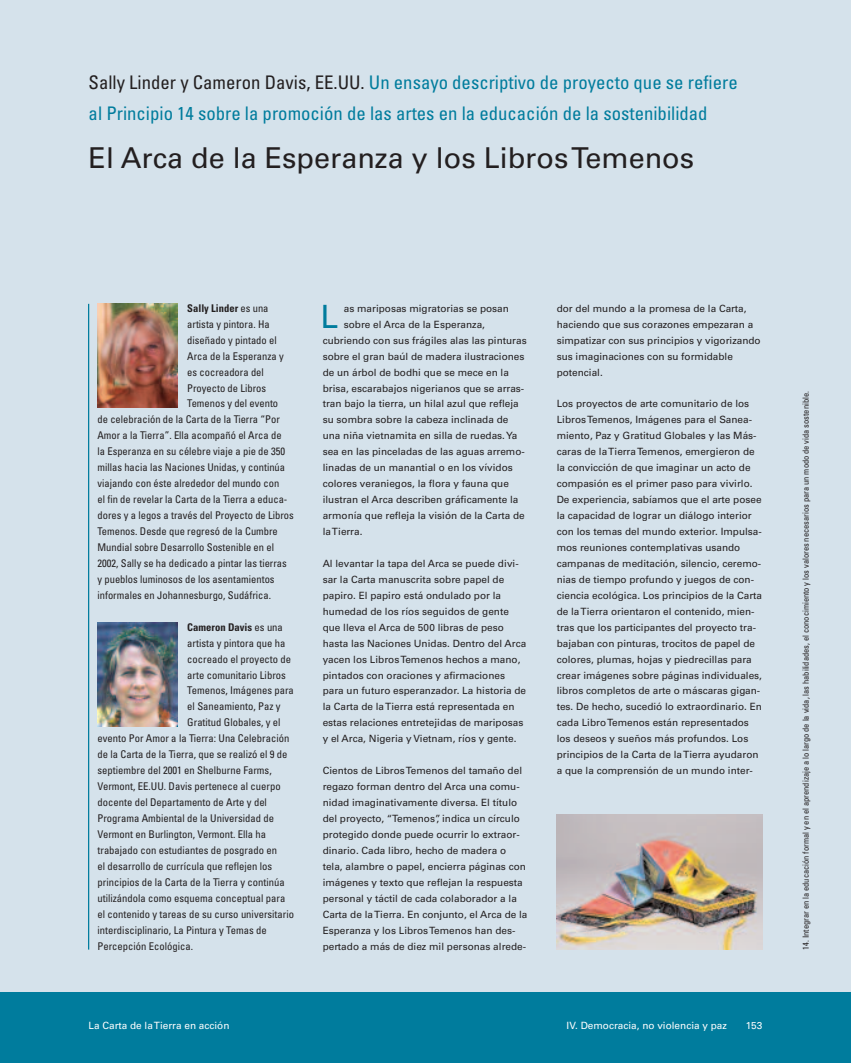
<style>
.page{position:relative;width:851px;height:1063px;background:#fff}
.page>*{position:absolute;margin:0;border:0;box-sizing:border-box;transform-origin:0 0}
.t1{font:32.12px "Univers";color:#007c9d}
.t2{font:28.75px "Univers";color:#231f20}
.t3{font:condensed 18.75px/31.9px "Univers";color:#007c9d}
.t4{font:condensed 10.62px "Univers";color:#231f20}
.t5{font:700 condensed 10.62px "Univers";color:#231f20}
.t6{font:10px/16px "Univers";color:#231f20}
.t7{font:10px "Univers";color:#fff}
.t8{font:condensed 8.5px "Univers";color:#231f20}
.s1{color:#231f20}
.s2{font-weight:400}
</style>
<div class="page">
<div style="left:0;top:0;width:850px;height:1063px;background:#d5e2eb"></div>
<div style="left:0;top:992px;width:850px;height:71px;background:#007c9d"></div>
<img style="left:97px;top:304px;width:80px;height:103px">
<img style="left:97px;top:623px;width:80px;height:103px">
<hr style="left:88px;top:304px;width:1px;height:646px;background:#007c9d">
<img style="left:556px;top:814px;width:206px;height:136px">
<h3 class="t3" style="left:89px;top:68px;width:650px"><span class="s1">Sally Linder y Cameron Davis, EE.UU.</span> Un ensayo descriptivo de proyecto que se refiere al Principio 14 sobre la promoción de las artes en la educación de la sostenibilidad</h3>
<h2 class="t2" style="left:89px;top:148px;width:607px">El Arca de la Esperanza y los Libros Temenos</h2>
<p class="t5" style="left:187px;top:304px;width:83px">Sally Linder <span class="s2">es una</span></p>
<p class="t4" style="left:187px;top:320px;width:84px">artista y pintora. Ha</p>
<p class="t4" style="left:187px;top:336px;width:91px">diseñado y pintado el</p>
<p class="t4" style="left:187px;top:352px;width:98px">Arca de la Esperanza y</p>
<p class="t4" style="left:187px;top:368px;width:78px">es cocreadora del</p>
<p class="t4" style="left:187px;top:384px;width:80px">Proyecto de Libros</p>
<p class="t4" style="left:187px;top:400px;width:92px">Temenos y del evento</p>
<p class="t4" style="left:97px;top:416px;width:184px">de celebración de la Carta de la Tierra “Por</p>
<p class="t4" style="left:97px;top:432px;width:185px">Amor a la Tierra”. Ella acompañó el Arca de</p>
<p class="t4" style="left:97px;top:448px;width:189px">la Esperanza en su célebre viaje a pie de 350</p>
<p class="t4" style="left:97px;top:464px;width:189px">millas hacia las Naciones Unidas, y continúa</p>
<p class="t4" style="left:97px;top:480px;width:183px">viajando con éste alrededor del mundo con</p>
<p class="t4" style="left:97px;top:495px;width:191px">el fin de revelar la Carta de la Tierra a educa-</p>
<p class="t4" style="left:97px;top:511px;width:198px">dores y a legos a través del Proyecto de Libros</p>
<p class="t4" style="left:97px;top:527px;width:182px">Temenos. Desde que regresó de la Cumbre</p>
<p class="t4" style="left:97px;top:543px;width:178px">Mundial sobre Desarrollo Sostenible en el</p>
<p class="t4" style="left:97px;top:559px;width:191px">2002, Sally se ha dedicado a pintar las tierras</p>
<p class="t4" style="left:97px;top:575px;width:179px">y pueblos luminosos de los asentamientos</p>
<p class="t4" style="left:97px;top:591px;width:175px">informales en Johannesburgo, Sudáfrica.</p>
<p class="t5" style="left:187px;top:623px;width:97px">Cameron Davis <span class="s2">es una</span></p>
<p class="t4" style="left:187px;top:639px;width:99px">artista y pintora que ha</p>
<p class="t4" style="left:187px;top:655px;width:105px">cocreado el proyecto de</p>
<p class="t4" style="left:187px;top:671px;width:100px">arte comunitario Libros</p>
<p class="t4" style="left:187px;top:687px;width:108px">Temenos, Imágenes para</p>
<p class="t4" style="left:187px;top:703px;width:95px">el Saneamiento, Paz y</p>
<p class="t4" style="left:187px;top:719px;width:95px">Gratitud Globales, y el</p>
<p class="t4" style="left:97px;top:735px;width:193px">evento Por Amor a la Tierra: Una Celebración</p>
<p class="t4" style="left:97px;top:751px;width:191px">de la Carta de la Tierra, que se realizó el 9 de</p>
<p class="t4" style="left:97px;top:767px;width:176px">septiembre del 2001 en Shelburne Farms,</p>
<p class="t4" style="left:97px;top:782px;width:185px">Vermont, EE.UU. Davis pertenece al cuerpo</p>
<p class="t4" style="left:97px;top:798px;width:171px">docente del Departamento de Arte y del</p>
<p class="t4" style="left:97px;top:814px;width:178px">Programa Ambiental de la Universidad de</p>
<p class="t4" style="left:97px;top:830px;width:170px">Vermont en Burlington, Vermont. Ella ha</p>
<p class="t4" style="left:97px;top:846px;width:181px">trabajado con estudiantes de posgrado en</p>
<p class="t4" style="left:97px;top:862px;width:176px">el desarrollo de currícula que reflejen los</p>
<p class="t4" style="left:97px;top:878px;width:189px">principios de la Carta de la Tierra y continúa</p>
<p class="t4" style="left:97px;top:894px;width:189px">utilizándola como esquema conceptual para</p>
<p class="t4" style="left:97px;top:910px;width:198px">el contenido y tareas de su curso universitario</p>
<p class="t4" style="left:97px;top:926px;width:171px">interdisciplinario, La Pintura y Temas de</p>
<p class="t4" style="left:97px;top:942px;width:97px">Percepción Ecológica.</p>
<h1 class="t1" style="left:320px;top:305px;width:19px">L</h1>
<p class="t6" style="left:344px;top:301px;width:167px">as mariposas migratorias se posan</p>
<p class="t6" style="left:344px;top:317px;width:143px">sobre el Arca de la Esperanza,</p>
<p class="t6" style="left:322px;top:333px;width:205px">cubriendo con sus frágiles alas las pinturas</p>
<p class="t6" style="left:322px;top:349px;width:203px">sobre el gran baúl de madera ilustraciones</p>
<p class="t6" style="left:322px;top:365px;width:188px">de un árbol de bodhi que se mece en la</p>
<p class="t6" style="left:322px;top:381px;width:203px">brisa, escarabajos nigerianos que se arras-</p>
<p class="t6" style="left:322px;top:397px;width:197px">tran bajo la tierra, un hilal azul que refleja</p>
<p class="t6" style="left:322px;top:413px;width:187px">su sombra sobre la cabeza inclinada de</p>
<p class="t6" style="left:322px;top:429px;width:196px">una niña vietnamita en silla de ruedas. Ya</p>
<p class="t6" style="left:322px;top:445px;width:204px">sea en las pinceladas de las aguas arremo-</p>
<p class="t6" style="left:322px;top:461px;width:192px">linadas de un manantial o en los vívidos</p>
<p class="t6" style="left:322px;top:477px;width:188px">colores veraniegos, la flora y fauna que</p>
<p class="t6" style="left:322px;top:493px;width:197px">ilustran el Arca describen gráficamente la</p>
<p class="t6" style="left:322px;top:508px;width:203px">armonía que refleja la visión de la Carta de</p>
<p class="t6" style="left:322px;top:524px;width:41px">la Tierra.</p>
<p class="t6" style="left:322px;top:556px;width:205px">Al levantar la tapa del Arca se puede divi&shy;sar la Carta manuscrita sobre papel de papiro. El papiro está ondulado por la humedad de los ríos seguidos de gente que lleva el Arca de 500 libras de peso hasta las Naciones Unidas. Dentro del Arca yacen los Libros Temenos hechos a mano, pintados con oraciones y afirmaciones para un futuro esperanzador. La historia de la Carta de la Tierra está representada en estas relaciones entretejidas de mariposas y el Arca, Nigeria y Vietnam, ríos y gente.</p>
<p class="t6" style="left:322px;top:764px;width:206px">Cientos de Libros Temenos del tamaño del regazo forman dentro del Arca una comu&shy;nidad imaginativamente diversa. El título del proyecto, “Temenos”, indica un círculo protegido donde puede ocurrir lo extraor&shy;dinario. Cada libro, hecho de madera o tela, alambre o papel, encierra páginas con imágenes y texto que reflejan la respuesta personal y táctil de cada colaborador a la Carta de la Tierra. En conjunto, el Arca de la Esperanza y los Libros Temenos han des&shy;pertado a más de diez mil personas alrede-</p>
<p class="t6" style="left:556px;top:301px;width:205px">dor del mundo a la promesa de la Carta, haciendo que sus corazones empezaran a simpatizar con sus principios y vigorizando sus imaginaciones con su formidable potencial.</p>
<p class="t6" style="left:556px;top:397px;width:207px">Los proyectos de arte comunitario de los Libros Temenos, Imágenes para el Sanea&shy;miento, Paz y Gratitud Globales y las Más&shy;caras de la Tierra Temenos, emergieron de la convicción de que imaginar un acto de compasión es el primer paso para vivirlo.<br>De experiencia, sabíamos que el arte posee la capacidad de lograr un diálogo interior con los temas del mundo exterior. Impulsa&shy;mos reuniones contemplativas usando campanas de meditación, silencio, ceremo&shy;nias de tiempo profundo y juegos de con&shy;ciencia ecológica. Los principios de la Carta de la Tierra orientaron el contenido, mien&shy;tras que los participantes del proyecto tra&shy;bajaban con pinturas, trocitos de papel de colores, plumas, hojas y piedrecillas para crear imágenes sobre páginas individuales, libros completos de arte o máscaras gigan&shy;tes. De hecho, sucedió lo extraordinario. En cada Libro Temenos están representados los deseos y sueños más profundos. Los principios de la Carta de la Tierra ayudaron a que la comprensión de un mundo inter-</p>
<p class="t7" style="left:89px;top:1022px;width:142px">La Carta de la Tierra en acción</p>
<p class="t7" style="left:566px;top:1022px;width:162px">IV. Democracia, no violencia y paz</p>
<p class="t7" style="left:745px;top:1022px;width:18px">153</p>
<p class="t8" style="left:802px;top:950px;width:560px;rotate:-90deg">14. Integrar en la educación formal y en el aprendizaje a lo largo de la vida, las habilidades, el conocimiento y los valores necesarios para un modo de vida sostenible.</p>
</div>
